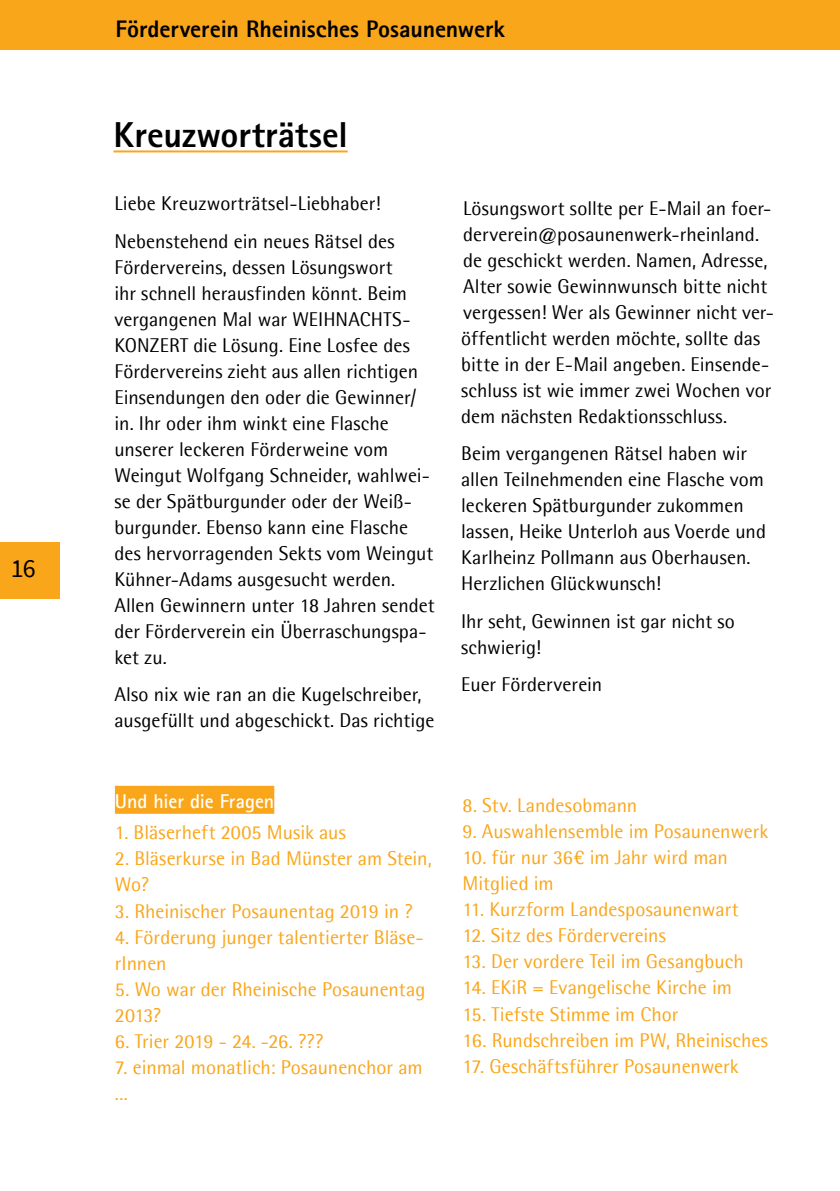
<style>
.page{position:relative;width:840px;height:1191px;background:#fff}
.page>*{position:absolute;margin:0;border:0;box-sizing:border-box;transform-origin:0 0}
.t1{font:800 36px "Rotis Sans Serif Std";color:#000}
.t2{font:26px "Source Sans Pro";color:#000}
.t3{font:800 24px "Agfa Rotis Sans Serif";letter-spacing:-.005em;color:#000}
.t4{font:20px/26px "Agfa Rotis Semisans";color:#000}
.t5{font:20px/26px "Agfa Rotis Semisans";color:#faa61a}
.t6{font:700 20px "Agfa Rotis Sans Serif";letter-spacing:-.005em;color:#fff}
</style>
<div class="page">
<div style="left:0;top:0;width:839px;height:50px;background:#faa61a"></div>
<div style="left:0;top:542px;width:60px;height:56px;background:#faa61a"></div>
<hr style="left:113px;top:150px;width:234px;height:2px;background:#faa61a">
<div style="left:115px;top:786px;width:159px;height:28px;background:#faa61a"></div>
<h2 class="t2" style="left:11px;top:552px;width:27px">16</h2>
<p class="t3" style="left:115px;top:13px;width:391px">Förderverein Rheinisches Posaunenwerk</p>
<h1 class="t1" style="left:113px;top:112px;width:235px">Kreuzworträtsel</h1>
<p class="t4" style="left:114px;top:185px;width:281px;line-height:37.4px">Liebe Kreuzworträtsel-Liebhaber!<br>Nebenstehend ein neues Rätsel des</p>
<p class="t4" style="left:114px;top:254px;width:322px">Fördervereins, dessen Lösungswort<br>ihr schnell herausfinden könnt. Beim vergangenen Mal war WEIHNACHTS-KONZERT die Lösung. Eine Losfee des Fördervereins zieht aus allen richtigen Einsendungen den oder die Gewinner/ in. Ihr oder ihm winkt eine Flasche unserer leckeren Förderweine vom Weingut Wolfgang Schneider, wahlwei&shy;se der Spätburgunder oder der Weiß&shy;burgunder. Ebenso kann eine Flasche des hervorragenden Sekts vom Weingut Kühner-Adams ausgesucht werden.<br>Allen Gewinnern unter 18 Jahren sendet der Förderverein ein Überraschungspa&shy;ket zu.</p>
<p class="t4" style="left:114px;top:681px;width:321px">Also nix wie ran an die Kugelschreiber, ausgefüllt und abgeschickt. Das richtige</p>
<p class="t6" style="left:115px;top:788px;width:161px">Und hier die Fragen</p>
<p class="t5" style="left:115px;top:819px;width:232px">1. Bläserheft 2005 Musik aus</p>
<p class="t5" style="left:115px;top:845px;width:318px">2. Bläserkurse in Bad Münster am Stein,<br>Wo?</p>
<p class="t5" style="left:115px;top:897px;width:299px">3. Rheinischer Posaunentag 2019 in ?</p>
<p class="t5" style="left:115px;top:923px;width:310px">4. Förderung junger talentierter Bläse&shy;rInnen</p>
<p class="t5" style="left:115px;top:975px;width:312px">5. Wo war der Rheinische Posaunentag<br>2013?</p>
<p class="t5" style="left:115px;top:1027px;width:210px">6. Trier 2019 - 24. -26. ???</p>
<p class="t5" style="left:115px;top:1053px;width:309px">7. einmal monatlich: Posaunenchor am ...</p>
<p class="t4" style="left:461px;top:195px;width:314px">Lösungswort sollte per E-Mail an foer&shy;derverein@posaunenwerk-rheinland. de geschickt werden. Namen, Adresse, Alter sowie Gewinnwunsch bitte nicht vergessen! Wer als Gewinner nicht ver&shy;öffentlicht werden möchte, sollte das bitte in der E-Mail angeben. Einsende&shy;schluss ist wie immer zwei Wochen vor dem nächsten Redaktionsschluss.</p>
<p class="t4" style="left:461px;top:440px;width:306px">Beim vergangenen Rätsel haben wir allen Teilnehmenden eine Flasche vom leckeren Spätburgunder zukommen lassen, Heike Unterloh aus Voerde und Karlheinz Pollmann aus Oberhausen.<br>Herzlichen Glückwunsch!</p>
<p class="t4" style="left:461px;top:607px;width:275px">Ihr seht, Gewinnen ist gar nicht so schwierig!</p>
<p class="t4" style="left:461px;top:671px;width:142px">Euer Förderverein</p>
<p class="t5" style="left:462px;top:792px;width:176px">8. Stv. Landesobmann</p>
<p class="t5" style="left:462px;top:818px;width:307px">9. Auswahlensemble im Posaunenwerk</p>
<p class="t5" style="left:462px;top:844px;width:267px">10. für nur 36€ im Jahr wird man<br>Mitglied im</p>
<p class="t5" style="left:462px;top:896px;width:277px">11. Kurzform Landesposaunenwart</p>
<p class="t5" style="left:462px;top:922px;width:205px">12. Sitz des Fördervereins</p>
<p class="t5" style="left:462px;top:948px;width:283px">13. Der vordere Teil im Gesangbuch</p>
<p class="t5" style="left:462px;top:974px;width:271px">14. EKiR = Evangelische Kirche im</p>
<p class="t5" style="left:462px;top:1000px;width:217px">15. Tiefste Stimme im Chor</p>
<p class="t5" style="left:462px;top:1026px;width:307px">16. Rundschreiben im PW, Rheinisches</p>
<p class="t5" style="left:462px;top:1052px;width:277px">17. Geschäftsführer Posaunenwerk</p>
</div>
